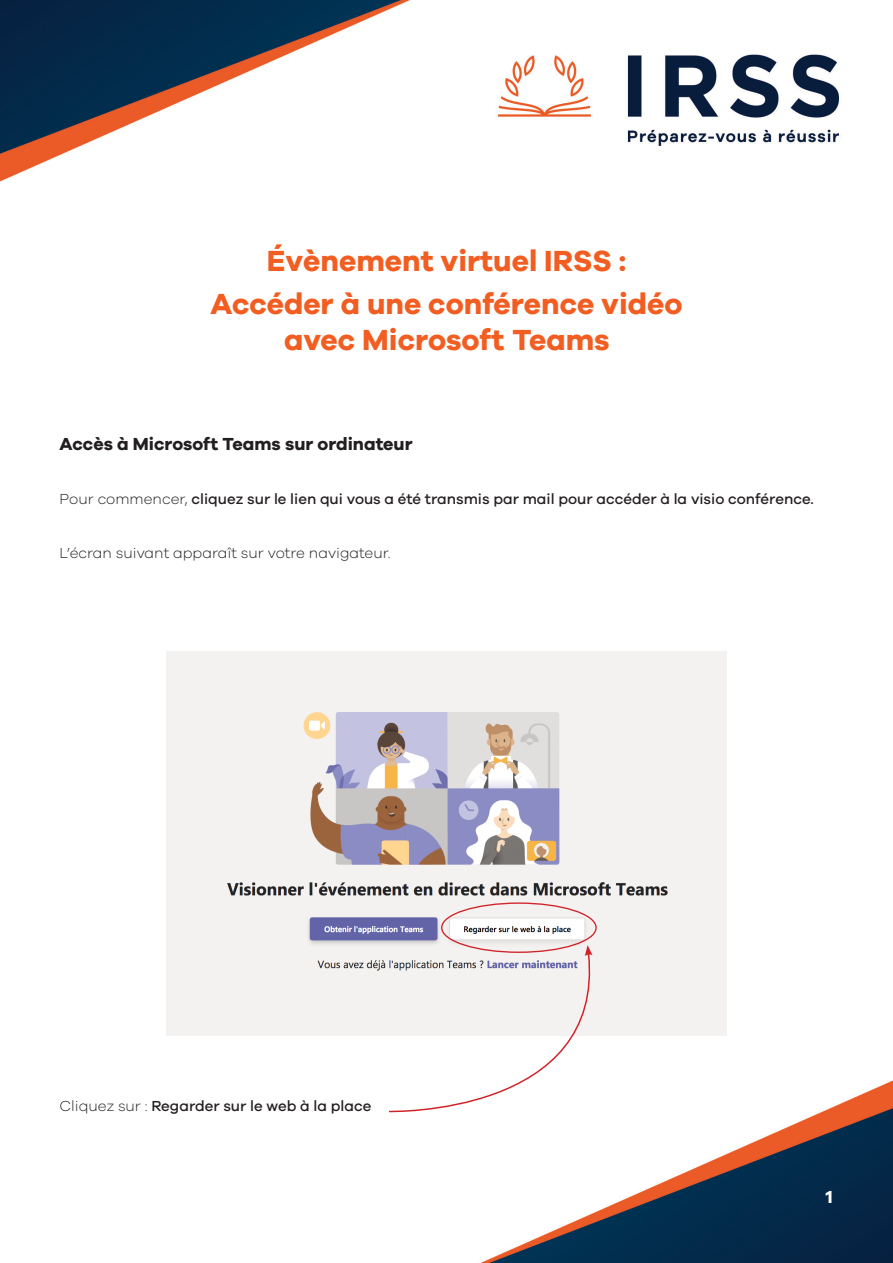
<style>
.page{position:relative;width:893px;height:1263px;background:#fff}
.page>*{position:absolute;margin:0;border:0;box-sizing:border-box;transform-origin:0 0}
.t1{font:700 30px/42.9px "Galano Grotesque";color:#f25d21;text-align:center}
.t2{font:700 18px "Galano Grotesque";color:#231f20}
.t3{font:700 18px "Galano Grotesque";color:#fff}
.t4{font:500 15px "Galano Grotesque";color:#231f20}
.t5{font:300 15px "Galano Grotesque";color:#231f20}
.s1{font-weight:300}
</style>
<div class="page">
<img style="left:0;top:0;width:893px;height:1263px">
<img style="left:166px;top:651px;width:560px;height:384px">
<svg style="left:388px;top:945px;width:218px;height:171px"></svg>
<p class="t1" style="left:210px;top:239px;width:474px">Évènement virtuel IRSS :<br>Accéder à une conférence vidéo</p>
<p class="t1" style="left:284px;top:318px;width:327px">avec Microsoft Teams</p>
<p class="t2" style="left:60px;top:432px;width:355px">Accès à Microsoft Teams sur ordinateur</p>
<p class="t4" style="left:60px;top:490px;width:756px"><span class="s1">Pour commencer,</span> cliquez sur le lien qui vous a été transmis par mail pour accéder à la visio conférence.</p>
<p class="t5" style="left:60px;top:544px;width:333px">L’écran suivant apparaît sur votre navigateur.</p>
<p class="t4" style="left:60px;top:1097px;width:313px"><span class="s1">Cliquez sur :</span> Regarder sur le web à la place</p>
<p class="t3" style="left:826px;top:1186px;width:9px">1</p>
</div>
